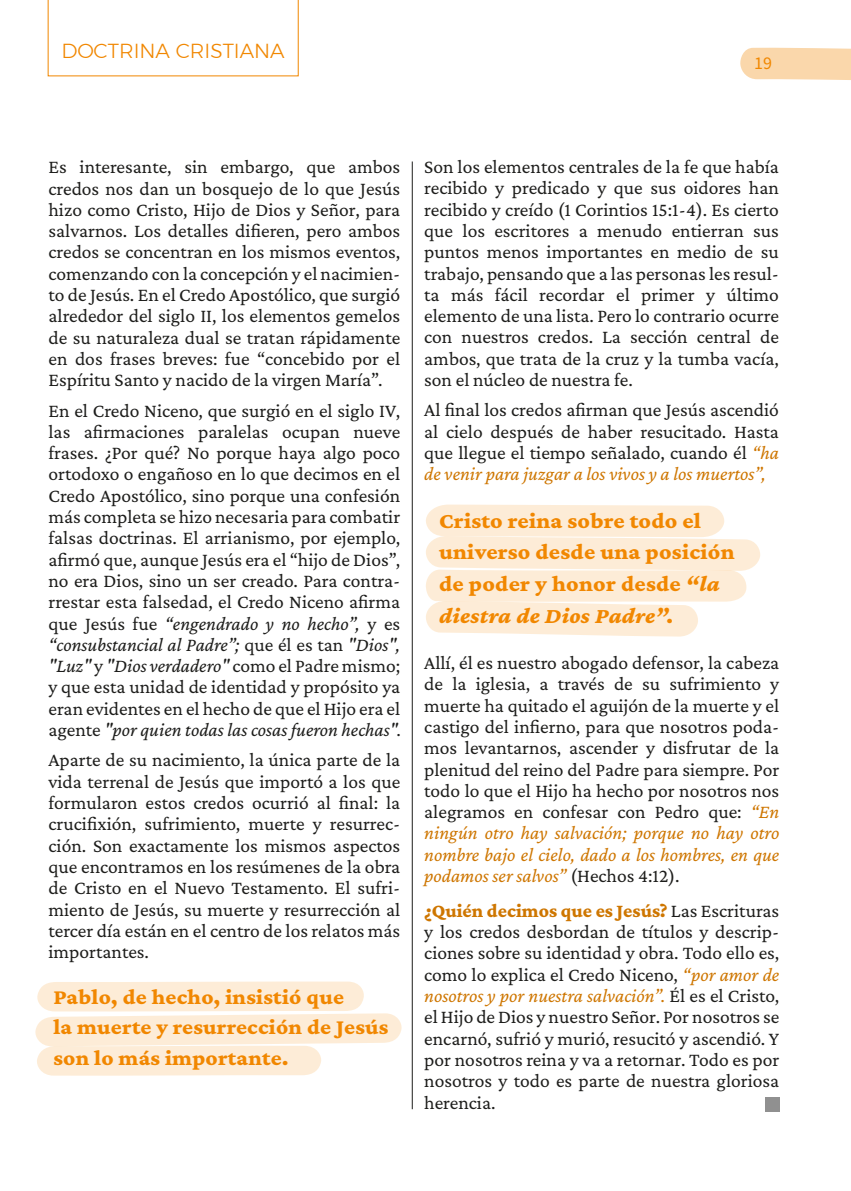
<style>
.page{position:relative;width:851px;height:1191px;background:#fff}
.page>*{position:absolute;margin:0;border:0;box-sizing:border-box;transform-origin:0 0}
.t1{font:800 22.5px/31.8px "Crimson Pro";letter-spacing:.01em;color:#f18700;scale:1.05 1}
.t2{font:800 21.9px/30.9px "Crimson Pro";letter-spacing:.01em;color:#f18700;scale:1.05 1}
.t3{font:300 20.25px "Montserrat";color:#f18700}
.t4{font:19.5px/21.3px "Crimson Pro";color:#1d1d1b;text-align:justify}
.t5{font:18px "Source Sans Pro";color:#f18700}
.s1{font-style:italic}
.s2{font-style:italic;color:#ce7600}
.s3{font-weight:800;color:#ce7600}
</style>
<div class="page">
<div style="left:765px;top:1097px;width:14px;height:15px;background:#909090"></div>
<hr style="left:412px;top:161px;width:1px;height:948px;background:#1d1d1b">
<svg style="left:426px;top:504px;width:334px;height:132px;background:#fdeedc"></svg>
<svg style="left:35px;top:981px;width:366px;height:94px"></svg>
<svg style="left:48px;top:0;width:250px;height:76px"></svg>
<svg style="left:740px;top:47px;width:110px;height:33px;background:#fadab1"></svg>
<p class="t3" style="left:62px;top:36px;width:224px">DOCTRINA CRISTIANA</p>
<p class="t5" style="left:754px;top:52px;width:19px">19</p>
<p class="t4" style="left:48px;top:156px;width:353px">Es interesante, sin embargo, que ambos credos nos dan un bosquejo de lo que Jesús hizo como Cristo, Hijo de Dios y Señor, para salvarnos. Los detalles difieren, pero ambos credos se concentran en los mismos eventos, comenzando con la concepción y el nacimien&shy;to de Jesús. En el Credo Apostólico, que surgió alrededor del siglo II, los elementos gemelos de su naturaleza dual se tratan rápidamente en dos frases breves: fue “concebido por el Espíritu Santo y nacido de la virgen María”.</p>
<p class="t4" style="left:48px;top:399px;width:354px">En el Credo Niceno, que surgió en el siglo IV, las afirmaciones paralelas ocupan nueve frases. ¿Por qué? No porque haya algo poco ortodoxo o engañoso en lo que decimos en el Credo Apostólico, sino porque una confesión más completa se hizo necesaria para combatir falsas doctrinas. El arrianismo, por ejemplo, afirmó que, aunque Jesús era el “hijo de Dios”, no era Dios, sino un ser creado. Para contra&shy;rrestar esta falsedad, el Credo Niceno afirma que Jesús fue <span class="s1">“engendrado y no hecho”,</span> y es <span class="s1">“consubstancial al Padre”;</span> que él es tan <span class="s1">"Dios", "Luz"</span> y <span class="s1">"Dios verdadero"</span> como el Padre mismo; y que esta unidad de identidad y propósito ya eran evidentes en el hecho de que el Hijo era el agente <span class="s1">"por quien todas las cosas fueron hechas".</span></p>
<p class="t4" style="left:48px;top:749px;width:353px">Aparte de su nacimiento, la única parte de la vida terrenal de Jesús que importó a los que formularon estos credos ocurrió al final: la crucifixión, sufrimiento, muerte y resurrec&shy;ción. Son exactamente los mismos aspectos que encontramos en los resúmenes de la obra de Cristo en el Nuevo Testamento. El sufri&shy;miento de Jesús, su muerte y resurrección al tercer día están en el centro de los relatos más importantes.</p>
<p class="t2" style="left:53px;top:980px;width:321px">Pablo, de hecho, insistió que<br>la muerte y resurrección de Jesús son lo más importante.</p>
<p class="t4" style="left:424px;top:156px;width:356px">Son los elementos centrales de la fe que había recibido y predicado y que sus oidores han recibido y creído (1 Corintios 15:1-4). Es cierto que los escritores a menudo entierran sus puntos menos importantes en medio de su trabajo, pensando que a las personas les resul&shy;ta más fácil recordar el primer y último elemento de una lista. Pero lo contrario ocurre con nuestros credos. La sección central de ambos, que trata de la cruz y la tumba vacía, son el núcleo de nuestra fe.</p>
<p class="t4" style="left:424px;top:399px;width:356px">Al final los credos afirman que Jesús ascendió al cielo después de haber resucitado. Hasta que llegue el tiempo señalado, cuando él <span class="s2">“ha de venir para juzgar a los vivos y a los muertos”,</span></p>
<p class="t1" style="left:439px;top:504px;width:283px">Cristo reina sobre todo el universo desde una posición de poder y honor desde <span class="s1">“la diestra de Dios Padre”.</span></p>
<p class="t4" style="left:424px;top:651px;width:356px">Allí, él es nuestro abogado defensor, la cabeza de la iglesia, a través de su sufrimiento y muerte ha quitado el aguijón de la muerte y el castigo del infierno, para que nosotros poda&shy;mos levantarnos, ascender y disfrutar de la plenitud del reino del Padre para siempre. Por todo lo que el Hijo ha hecho por nosotros nos alegramos en confesar con Pedro que: <span class="s2">“En ningún otro hay salvación; porque no hay otro nombre bajo el cielo, dado a los hombres, en que podamos ser salvos”</span> (Hechos 4:12).</p>
<p class="t4" style="left:424px;top:899px;width:356px"><span class="s3">¿Quién decimos que es Jesús?</span> Las Escrituras y los credos desbordan de títulos y descrip&shy;ciones sobre su identidad y obra. Todo ello es, como lo explica el Credo Niceno, <span class="s2">“por amor de nosotros y por nuestra salvación”.</span> Él es el Cristo, el Hijo de Dios y nuestro Señor. Por nosotros se encarnó, sufrió y murió, resucitó y ascendió. Y por nosotros reina y va a retornar. Todo es por nosotros y todo es parte de nuestra gloriosa herencia.</p>
</div>
